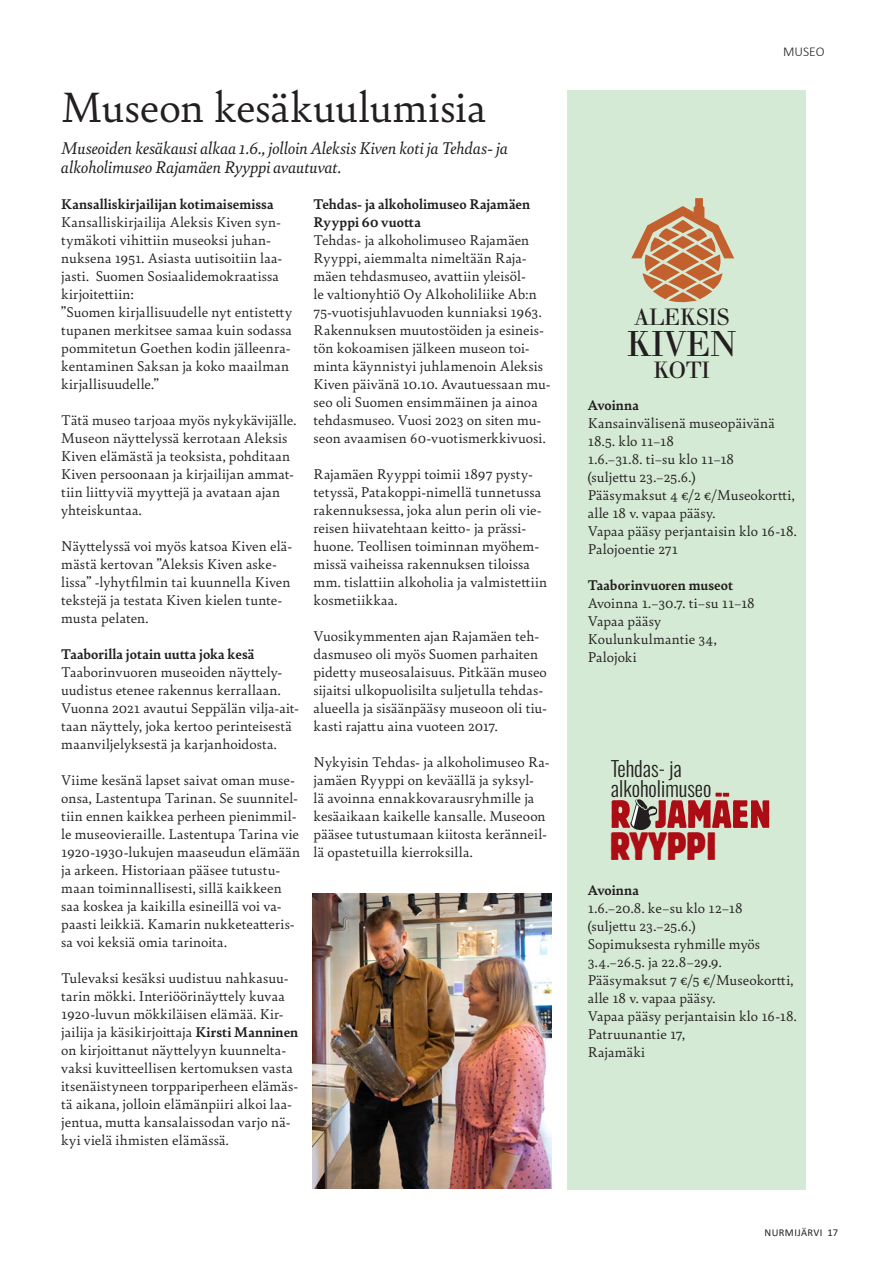
<style>
.page{position:relative;width:888px;height:1284px;background:#fff}
.page>*{position:absolute;margin:0;border:0;box-sizing:border-box;transform-origin:0 0}
.Sisällysluettelo{font:45px "Bely";letter-spacing:-.005em;color:#231f20}
.t1{font:condensed 39.15px "Block BE";color:#ac0c13}
.t2{font:34.95px "Walbaum";letter-spacing:-.01em;color:#231f20}
.t3{font:22.95px "Walbaum";letter-spacing:-.01em;color:#231f20}
.t4{font:300 20.85px/20px "Oswald";color:#231f20}
.Sisällysluettelo-2{font:italic 18px "Bely";letter-spacing:-.005em;color:#231f20}
.Sisällysluettelo-3{font:15px/18px "Bely";letter-spacing:.01em;color:#231f20}
.Sisällysluettelo-4{font:700 15px/18px "Bely";letter-spacing:.01em;color:#231f20}
.Sisällysluettelo-5{font:300 13.5px "Calibri";color:#231f20}
.t5{font:11.25px "Calibri";letter-spacing:.04em;color:#231f20}
.t6{font:10.5px "Calibri";letter-spacing:.04em;color:#231f20}
.s1{font-weight:700}
</style>
<div class="page">
<div style="left:567px;top:90px;width:238px;height:1099px;background:#d5ead4"></div>
<svg style="left:611px;top:792px;width:158px;height:38px"></svg>
<svg style="left:631px;top:198px;width:103px;height:105px"></svg>
<img style="left:312px;top:893px;width:240px;height:295px">
<p class="Sisällysluettelo" style="left:61px;top:75px;width:427px">Museon kesäkuulumisia</p>
<p class="Sisällysluettelo-2" style="left:61px;top:135px;width:448px">Museoiden kesäkausi alkaa 1.6., jolloin Aleksis Kiven koti ja Tehdas- ja</p>
<p class="Sisällysluettelo-2" style="left:61px;top:155px;width:281px">alkoholimuseo Rajamäen Ryyppi avautuvat.</p>
<p class="Sisällysluettelo-4" style="left:61px;top:194px;width:214px">Kansalliskirjailijan kotimaisemissa</p>
<p class="Sisällysluettelo-3" style="left:61px;top:212px;width:223px">Kansalliskirjailija Aleksis Kiven syn&shy;tymäkoti vihittiin museoksi juhan&shy;nuksena 1951. Asiasta uutisoitiin laa&shy;jasti. Suomen Sosiaalidemokraatissa kirjoitettiin:</p>
<p class="Sisällysluettelo-3" style="left:61px;top:302px;width:232px">”Suomen kirjallisuudelle nyt entistetty tupanen merkitsee samaa kuin sodassa pommitetun Goethen kodin jälleenra&shy;kentaminen Saksan ja koko maailman kirjallisuudelle.”</p>
<p class="Sisällysluettelo-3" style="left:61px;top:410px;width:237px">Tätä museo tarjoaa myös nykykävijälle.<br>Museon näyttelyssä kerrotaan Aleksis Kiven elämästä ja teoksista, pohditaan Kiven persoonaan ja kirjailijan ammat&shy;tiin liittyviä myyttejä ja avataan ajan yhteiskuntaa.</p>
<p class="Sisällysluettelo-3" style="left:61px;top:536px;width:232px">Näyttelyssä voi myös katsoa Kiven elä&shy;mästä kertovan ”Aleksis Kiven aske&shy;lissa” -lyhytfilmin tai kuunnella Kiven tekstejä ja testata Kiven kielen tunte&shy;musta pelaten.</p>
<p class="Sisällysluettelo-4" style="left:61px;top:644px;width:195px">Taaborilla jotain uutta joka kesä</p>
<p class="Sisällysluettelo-3" style="left:61px;top:662px;width:239px">Taaborinvuoren museoiden näyttely&shy;uudistus etenee rakennus kerrallaan.<br>Vuonna 2021 avautui Seppälän vilja-ait&shy;taan näyttely, joka kertoo perinteisestä maanviljelyksestä ja karjanhoidosta.</p>
<p class="Sisällysluettelo-3" style="left:61px;top:770px;width:240px">Viime kesänä lapset saivat oman muse&shy;onsa, Lastentupa Tarinan. Se suunnitel&shy;tiin ennen kaikkea perheen pienimmil&shy;le museovieraille. Lastentupa Tarina vie 1920-1930-lukujen maaseudun elämään ja arkeen. Historiaan pääsee tutustu&shy;maan toiminnallisesti, sillä kaikkeen saa koskea ja kaikilla esineillä voi va&shy;paasti leikkiä. Kamarin nukketeatteris&shy;sa voi keksiä omia tarinoita.</p>
<p class="Sisällysluettelo-3" style="left:61px;top:968px;width:239px">Tulevaksi kesäksi uudistuu nahkasuu&shy;tarin mökki. Interiöörinäyttely kuvaa 1920-luvun mökkiläisen elämää. Kir&shy;jailija ja käsikirjoittaja <span class="s1">Kirsti Manninen </span>on kirjoittanut näyttelyyn kuunnelta&shy;vaksi kuvitteellisen kertomuksen vasta itsenäistyneen torppariperheen elämäs&shy;tä aikana, jolloin elämänpiiri alkoi laa&shy;jentua, mutta kansalaissodan varjo nä&shy;kyi vielä ihmisten elämässä.</p>
<p class="Sisällysluettelo-4" style="left:314px;top:194px;width:218px">Tehdas- ja alkoholimuseo Rajamäen<br>Ryyppi 60 vuotta</p>
<p class="Sisällysluettelo-3" style="left:314px;top:230px;width:239px">Tehdas- ja alkoholimuseo Rajamäen Ryyppi, aiemmalta nimeltään Raja&shy;mäen tehdasmuseo, avattiin yleisöl-<br>le valtionyhtiö Oy Alkoholiliike Ab:n 75-vuotisjuhlavuoden kunniaksi 1963.<br>Rakennuksen muutostöiden ja esineis&shy;tön kokoamisen jälkeen museon toi&shy;minta käynnistyi juhlamenoin Aleksis Kiven päivänä 10.10. Avautuessaan mu&shy;seo oli Suomen ensimmäinen ja ainoa tehdasmuseo. Vuosi 2023 on siten mu&shy;seon avaamisen 60-vuotismerkkivuosi.</p>
<p class="Sisällysluettelo-3" style="left:314px;top:464px;width:235px">Rajamäen Ryyppi toimii 1897 pysty&shy;tetyssä, Patakoppi-nimellä tunnetussa rakennuksessa, joka alun perin oli vie&shy;reisen hiivatehtaan keitto- ja prässi&shy;huone. Teollisen toiminnan myöhem&shy;missä vaiheissa rakennuksen tiloissa mm. tislattiin alkoholia ja valmistettiin kosmetiikkaa.</p>
<p class="Sisällysluettelo-3" style="left:314px;top:626px;width:235px">Vuosikymmenten ajan Rajamäen teh&shy;dasmuseo oli myös Suomen parhaiten pidetty museosalaisuus. Pitkään museo sijaitsi ulkopuolisilta suljetulla tehdas&shy;alueella ja sisäänpääsy museoon oli tiu&shy;kasti rajattu aina vuoteen 2017.</p>
<p class="Sisällysluettelo-3" style="left:314px;top:752px;width:238px">Nykyisin Tehdas- ja alkoholimuseo Ra&shy;jamäen Ryyppi on keväällä ja syksyl-<br>lä avoinna ennakkovarausryhmille ja kesäaikaan kaikelle kansalle. Museoon pääsee tutustumaan kiitosta keränneil&shy;lä opastetuilla kierroksilla.</p>
<p class="Sisällysluettelo-5" style="left:783px;top:43px;width:43px">MUSEO</p>
<p class="t5" style="left:747px;top:46px;width:92px">KUNTA TIEDOTTAA</p>
<p class="t3" style="left:634px;top:303px;width:97px">ALEKSIS</p>
<p class="t2" style="left:627px;top:322px;width:111px">KIVEN</p>
<p class="t3" style="left:653px;top:356px;width:58px">KOTI</p>
<p class="Sisällysluettelo-4" style="left:588px;top:395px;width:53px">Avoinna</p>
<p class="Sisällysluettelo-3" style="left:588px;top:413px;width:189px">Kansainvälisenä museopäivänä</p>
<p class="Sisällysluettelo-3" style="left:588px;top:431px;width:88px">18.5. klo 11–18</p>
<p class="Sisällysluettelo-3" style="left:588px;top:449px;width:148px">1.6.–31.8. ti–su klo 11–18</p>
<p class="Sisällysluettelo-3" style="left:588px;top:467px;width:109px">(suljettu 23.–25.6.)</p>
<p class="Sisällysluettelo-3" style="left:588px;top:485px;width:208px">Pääsymaksut 4 €/2 €/Museokortti, alle 18 v. vapaa pääsy.</p>
<p class="Sisällysluettelo-3" style="left:588px;top:521px;width:210px">Vapaa pääsy perjantaisin klo 16-18.</p>
<p class="Sisällysluettelo-3" style="left:588px;top:539px;width:92px">Palojoentie 271</p>
<p class="Sisällysluettelo-4" style="left:588px;top:575px;width:147px">Taaborinvuoren museot</p>
<p class="Sisällysluettelo-3" style="left:588px;top:593px;width:168px">Avoinna 1.–30.7. ti–su 11–18</p>
<p class="Sisällysluettelo-3" style="left:588px;top:611px;width:75px">Vapaa pääsy</p>
<p class="Sisällysluettelo-3" style="left:588px;top:629px;width:130px">Koulunkulmantie 34,</p>
<p class="Sisällysluettelo-3" style="left:588px;top:647px;width:50px">Palojoki</p>
<p class="t4" style="left:611px;top:755px;width:102px">Tehdas- ja alkoholimuseo</p>
<p class="t1" style="left:610px;top:823px;width:108px">RYYPPI</p>
<p class="Sisällysluettelo-4" style="left:588px;top:880px;width:53px">Avoinna</p>
<p class="Sisällysluettelo-3" style="left:588px;top:898px;width:156px">1.6.–20.8. ke–su klo 12–18</p>
<p class="Sisällysluettelo-3" style="left:588px;top:916px;width:109px">(suljettu 23.–25.6.)</p>
<p class="Sisällysluettelo-3" style="left:588px;top:934px;width:174px">Sopimuksesta ryhmille myös</p>
<p class="Sisällysluettelo-3" style="left:588px;top:952px;width:135px">3.4.–26.5. ja 22.8–29.9.</p>
<p class="Sisällysluettelo-3" style="left:588px;top:970px;width:207px">Pääsymaksut 7 €/5 €/Museokortti, alle 18 v. vapaa pääsy.</p>
<p class="Sisällysluettelo-3" style="left:588px;top:1006px;width:210px">Vapaa pääsy perjantaisin klo 16-18.</p>
<p class="Sisällysluettelo-3" style="left:588px;top:1024px;width:99px">Patruunantie 17,</p>
<p class="Sisällysluettelo-3" style="left:588px;top:1042px;width:59px">Rajamäki</p>
<p class="t6" style="left:764px;top:1225px;width:75px">NURMIJÄRVI 17</p>
</div>
